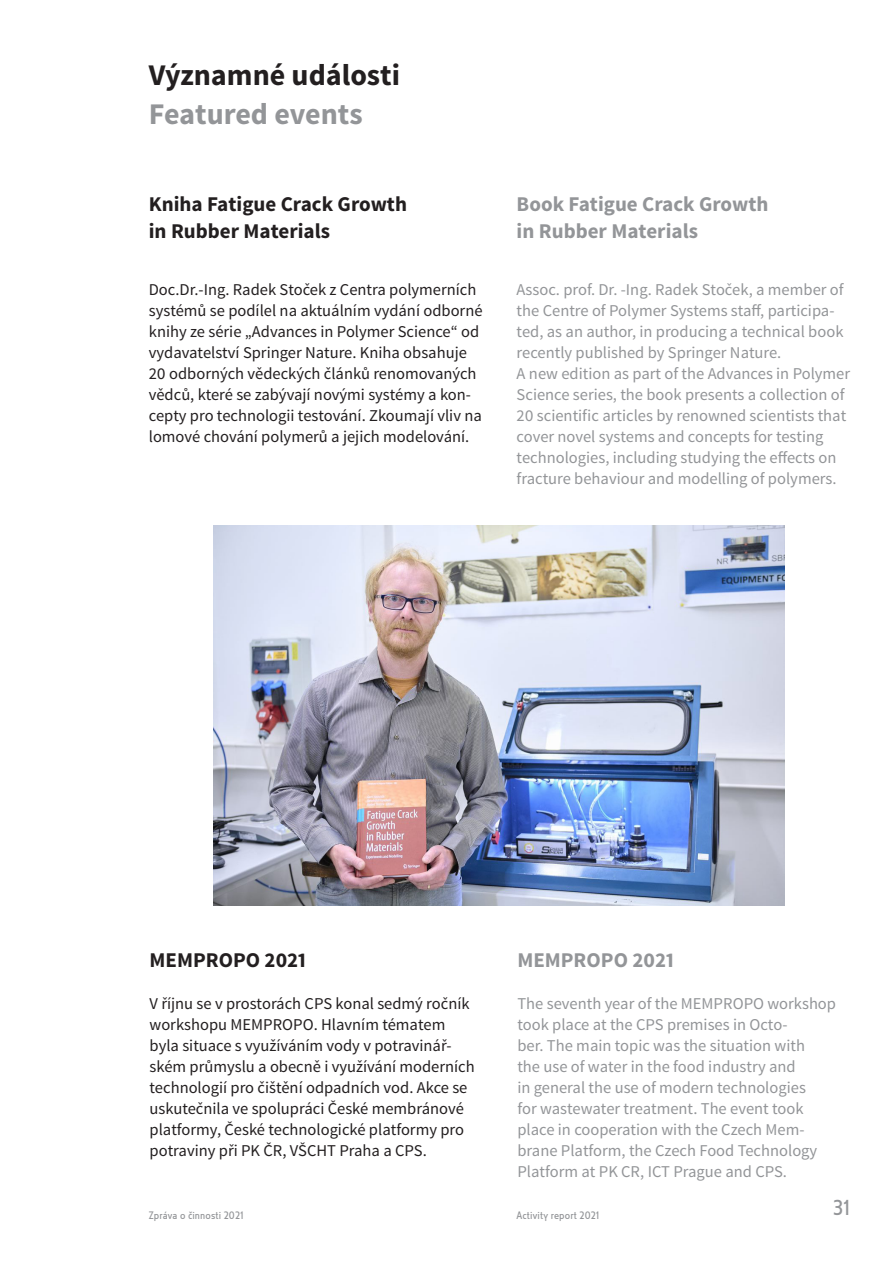
<style>
.page{position:relative;width:893px;height:1263px;background:#fff}
.page>*{position:absolute;margin:0;border:0;box-sizing:border-box;transform-origin:0 0}
.Headline_CZ{font:700 30px "UTB Text";color:#231f20}
.Headline_EN{font:700 30px "UTB Text";color:#939598}
.Podtitul_CZ{font:700 21px/27px "UTB Text";color:#231f20}
.Podtitul_CZ-2{font:700 21px/27px "UTB Text";color:#939598}
.t1{font:21px "UTB Berlin";color:#939598}
.Body_text_CZ{font:16.5px/21px "UTB Text";color:#939598}
.Body_text_CZ-2{font:16.5px/21px "UTB Text";color:#231f20}
.t2{font:10.5px "UTB Berlin";letter-spacing:.01em;color:#939598}
</style>
<div class="page">
<img style="left:213px;top:526px;width:571px;height:379px">
<p class="Headline_CZ" style="left:149px;top:55px;width:253px">Významné události</p>
<p class="Headline_EN" style="left:149px;top:94px;width:215px">Featured events</p>
<p class="Podtitul_CZ" style="left:149px;top:191px;width:260px">Kniha Fatigue Crack Growth in Rubber Materials</p>
<p class="Body_text_CZ-2" style="left:149px;top:279px;width:335px">Doc.Dr.-Ing. Radek Stoček z Centra polymerních systémů se podílel na aktuálním vydání odborné knihy ze série „Advances in Polymer Science“ od vydavatelství Springer Nature. Kniha obsahuje 20 odborných vědeckých článků renomovaných vědců, které se zabývají novými systémy a kon&shy;cepty pro technologii testování. Zkoumají vliv na lomové chování polymerů a jejich modelování.</p>
<p class="Podtitul_CZ-2" style="left:517px;top:191px;width:253px">Book Fatigue Crack Growth in Rubber Materials</p>
<p class="Body_text_CZ" style="left:517px;top:279px;width:335px">Assoc. prof. Dr. -Ing. Radek Stoček, a member of the Centre of Polymer Systems staff, participa&shy;ted, as an author, in producing a technical book recently published by Springer Nature.<br>A new edition as part of the Advances in Polymer Science series, the book presents a collection of 20 scientific articles by renowned scientists that cover novel systems and concepts for testing technologies, including studying the effects on fracture behaviour and modelling of polymers.</p>
<p class="Podtitul_CZ" style="left:150px;top:947px;width:158px">MEMPROPO 2021</p>
<p class="Podtitul_CZ-2" style="left:517px;top:947px;width:158px">MEMPROPO 2021</p>
<p class="Body_text_CZ-2" style="left:150px;top:993px;width:327px">V říjnu se v prostorách CPS konal sedmý ročník workshopu MEMPROPO. Hlavním tématem byla situace s využíváním vody v potravinář&shy;ském průmyslu a obecně i využívání moderních technologií pro čištění odpadních vod. Akce se uskutečnila ve spolupráci České membránové platformy, České technologické platformy pro potraviny při PK ČR, VŠCHT Praha a CPS.</p>
<p class="Body_text_CZ" style="left:517px;top:993px;width:320px">The seventh year of the MEMPROPO workshop took place at the CPS premises in Octo-<br>ber. The main topic was the situation with<br>the use of water in the food industry and<br>in general the use of modern technologies<br>for wastewater treatment. The event took place in cooperation with the Czech Mem&shy;brane Platform, the Czech Food Technology Platform at PK CR, ICT Prague and CPS.</p>
<p class="t2" style="left:149px;top:1209px;width:96px">Zpráva o činnosti 2021</p>
<p class="t2" style="left:517px;top:1209px;width:84px">Activity report 2021</p>
<p class="t1" style="left:833px;top:1195px;width:19px">31</p>
</div>
